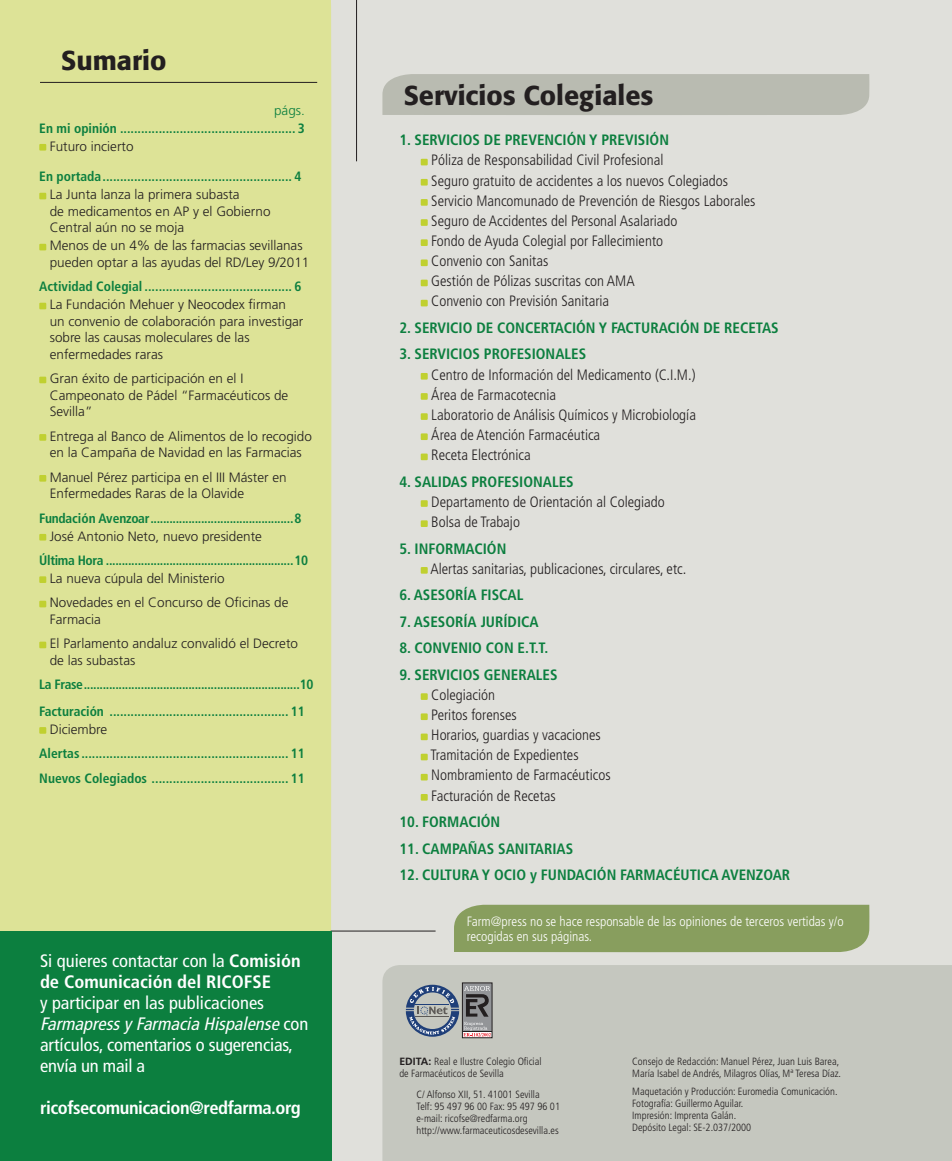
<style>
.page{position:relative;width:952px;height:1161px;background:#fff}
.page>*{position:absolute;margin:0;border:0;box-sizing:border-box;transform-origin:0 0}
.t1{font:500 27px "Formata";color:#231f20}
.t2{font:condensed 18px/21px "Frutiger";color:#fff}
.t3{font:700 condensed 18px/21px "Frutiger";color:#fff}
.t4{font:700 condensed 18px "Frutiger";letter-spacing:-.025em;color:#fff}
.t5{font:300 condensed 15px/20.1px "Frutiger";color:#231f20}
.t6{font:700 condensed 15px "Frutiger";color:#0c7f3f}
.t7{font:300 13.5px/16.5px "Frutiger";color:#231f20}
.t8{font:700 condensed 13.5px/26.5px "Frutiger";color:#0c7f3f}
.t9{font:700 condensed 13.5px "Frutiger";letter-spacing:-.025em;color:#0c7f3f}
.t10{font:300 condensed 13.5px/15px "Frutiger";color:#fff}
.t11{font:300 13.5px "Frutiger";color:#0c7f3f}
.t12{font:300 condensed 10.5px/12px "Frutiger";color:#231f20}
.s1{font-weight:400}
.s2{font-style:italic}
.s3{font-weight:700;font-stretch:normal}
</style>
<div class="page">
<div style="left:0;top:0;width:952px;height:1160px;background:#e0e0db"></div>
<div style="left:421px;top:159px;width:7px;height:6px;background:#c0d030"></div>
<div style="left:421px;top:179px;width:7px;height:6px;background:#c0d030"></div>
<div style="left:421px;top:199px;width:7px;height:7px;background:#c0d030"></div>
<div style="left:421px;top:219px;width:7px;height:7px;background:#c0d030"></div>
<div style="left:421px;top:239px;width:7px;height:7px;background:#c0d030"></div>
<div style="left:421px;top:259px;width:7px;height:7px;background:#c0d030"></div>
<div style="left:421px;top:279px;width:7px;height:7px;background:#c0d030"></div>
<div style="left:421px;top:300px;width:7px;height:6px;background:#c0d030"></div>
<div style="left:421px;top:373px;width:7px;height:6px;background:#c0d030"></div>
<div style="left:421px;top:393px;width:7px;height:6px;background:#c0d030"></div>
<div style="left:421px;top:413px;width:7px;height:7px;background:#c0d030"></div>
<div style="left:421px;top:433px;width:7px;height:7px;background:#c0d030"></div>
<div style="left:421px;top:453px;width:7px;height:7px;background:#c0d030"></div>
<div style="left:421px;top:500px;width:7px;height:6px;background:#c0d030"></div>
<div style="left:421px;top:520px;width:7px;height:7px;background:#c0d030"></div>
<div style="left:421px;top:567px;width:7px;height:6px;background:#c0d030"></div>
<div style="left:421px;top:693px;width:7px;height:6px;background:#c0d030"></div>
<div style="left:421px;top:713px;width:7px;height:6px;background:#c0d030"></div>
<div style="left:421px;top:733px;width:7px;height:7px;background:#c0d030"></div>
<div style="left:421px;top:753px;width:7px;height:7px;background:#c0d030"></div>
<div style="left:421px;top:773px;width:7px;height:7px;background:#c0d030"></div>
<div style="left:421px;top:793px;width:7px;height:7px;background:#c0d030"></div>
<div style="left:382px;top:74px;width:487px;height:41px;background:#b9bbb1"></div>
<div style="left:0;top:0;width:332px;height:1160px;background:#dde397"></div>
<hr style="left:40px;top:82px;width:277px;height:1px;background:#231f20">
<div style="left:39px;top:144px;width:7px;height:6px;background:#c0d030"></div>
<div style="left:39px;top:193px;width:7px;height:6px;background:#c0d030"></div>
<div style="left:39px;top:244px;width:7px;height:6px;background:#c0d030"></div>
<div style="left:39px;top:302px;width:7px;height:7px;background:#c0d030"></div>
<div style="left:39px;top:376px;width:7px;height:7px;background:#c0d030"></div>
<div style="left:39px;top:434px;width:7px;height:6px;background:#c0d030"></div>
<div style="left:39px;top:475px;width:7px;height:6px;background:#c0d030"></div>
<div style="left:39px;top:533px;width:7px;height:7px;background:#c0d030"></div>
<div style="left:39px;top:576px;width:7px;height:6px;background:#c0d030"></div>
<div style="left:39px;top:600px;width:7px;height:7px;background:#c0d030"></div>
<div style="left:39px;top:641px;width:7px;height:7px;background:#c0d030"></div>
<div style="left:39px;top:726px;width:7px;height:7px;background:#c0d030"></div>
<div style="left:454px;top:904px;width:415px;height:48px;background:#889e5e"></div>
<hr style="left:356px;top:0;width:1px;height:161px;background:#231f20">
<hr style="left:331px;top:930px;width:104px;height:1px;background:#231f20">
<div style="left:382px;top:965px;width:570px;height:195px;background:#c5c7bf"></div>
<svg style="left:406px;top:984px;width:85px;height:52px;background:#8a909a"></svg>
<div style="left:0;top:930px;width:331px;height:230px;background:#0c7f3f"></div>
<h1 class="t1" style="left:61px;top:44px;width:107px">Sumario</h1>
<p class="t11" style="left:274px;top:102px;width:32px">págs.</p>
<p class="t8" style="left:39px;top:115px;width:267px">En mi opinión .................................................. 3</p>
<p class="t7" style="left:50px;top:138px;width:85px">Futuro incierto</p>
<p class="t8" style="left:39px;top:163px;width:264px">En portada ...................................................... 4</p>
<p class="t7" style="left:50px;top:186px;width:222px">La Junta lanza la primera subasta<br>de medicamentos en AP y el Gobierno<br>Central aún no se moja</p>
<p class="t7" style="left:50px;top:237px;width:261px">Menos de un 4% de las farmacias sevillanas pueden optar a las ayudas del RD/Ley 9/2011</p>
<p class="t8" style="left:39px;top:273px;width:264px">Actividad Colegial .......................................... 6</p>
<p class="t7" style="left:50px;top:296px;width:255px">La Fundación Mehuer y Neocodex firman un convenio de colaboración para investigar sobre las causas moleculares de las enfermedades raras</p>
<p class="t7" style="left:50px;top:370px;width:240px">Gran éxito de participación en el I<br>Campeonato de Pádel “Farmacéuticos de<br>Sevilla”</p>
<p class="t7" style="left:50px;top:427px;width:264px">Entrega al Banco de Alimentos de lo recogido en la Campaña de Navidad en las Farmacias</p>
<p class="t7" style="left:50px;top:468px;width:238px">Manuel Pérez participa en el III Máster en<br>Enfermedades Raras de la Olavide</p>
<p class="t9" style="left:39px;top:509px;width:264px">Fundación Avenzoar.............................................8</p>
<p class="t7" style="left:50px;top:527px;width:214px">José Antonio Neto, nuevo presidente</p>
<p class="t9" style="left:39px;top:552px;width:270px">Última Hora ...........................................................10</p>
<p class="t7" style="left:50px;top:566px;width:240px;line-height:24.5px">La nueva cúpula del Ministerio<br>Novedades en el Concurso de Oficinas de</p>
<p class="t7" style="left:50px;top:606px;width:250px;line-height:24.5px">Farmacia<br>El Parlamento andaluz convalidó el Decreto</p>
<p class="t7" style="left:50px;top:651px;width:87px">de las subastas</p>
<p class="t8" style="left:39px;top:671px;width:276px">La Frase....................................................................10<br>Facturación ................................................... 11</p>
<p class="t7" style="left:50px;top:720px;width:59px">Diciembre</p>
<p class="t8" style="left:39px;top:741px;width:267px;line-height:24.5px">Alertas ........................................................... 11<br>Nuevos Colegiados ....................................... 11</p>
<p class="t3" style="left:40px;top:949px;width:262px"><span class="s1">Si quieres contactar con la</span> Comisión de Comunicación del RICOFSE</p>
<p class="t2" style="left:40px;top:992px;width:270px">y participar en las publicaciones<br><span class="s2">FarmapressyFarmacia Hispalense</span>c o n artículos, comentarios o sugerencias, envía un mail a</p>
<p class="t4" style="left:40px;top:1096px;width:262px">ricofsecomunicacion@redfarma.org</p>
<h1 class="t1" style="left:404px;top:79px;width:251px">Servicios Colegiales</h1>
<p class="t6" style="left:399px;top:131px;width:271px">1. SERVICIOS DE PREVENCIÓN Y PREVISIÓN</p>
<p class="t5" style="left:431px;top:150px;width:325px">Póliza de Responsabilidad Civil Profesional<br>Seguro gratuito de accidentes a los nuevos Colegiados Servicio Mancomunado de Prevención de Riesgos Laborales Seguro de Accidentes del Personal Asalariado<br>Fondo de Ayuda Colegial por Fallecimiento<br>Convenio con Sanitas<br>Gestión de Pólizas suscritas con AMA<br>Convenio con Previsión Sanitaria</p>
<p class="t6" style="left:399px;top:319px;width:381px">2. SERVICIO DE CONCERTACIÓN Y FACTURACIÓN DE RECETAS</p>
<p class="t6" style="left:399px;top:345px;width:188px">3. SERVICIOS PROFESIONALES</p>
<p class="t5" style="left:431px;top:364px;width:266px">Centro de Información del Medicamento (C.I.M.)<br>Área de Farmacotecnia<br>Laboratorio de Análisis Químicos y Microbiología Área de Atención Farmacéutica<br>Receta Electrónica</p>
<p class="t6" style="left:399px;top:472px;width:176px">4. SALIDAS PROFESIONALES</p>
<p class="t5" style="left:431px;top:491px;width:235px">Departamento de Orientación al Colegiado<br>Bolsa de Trabajo</p>
<p class="t6" style="left:399px;top:539px;width:108px">5. INFORMACIÓN</p>
<p class="t5" style="left:430px;top:558px;width:257px">Alertas sanitarias, publicaciones, circulares, etc.</p>
<p class="t6" style="left:399px;top:586px;width:125px">6. ASESORÍA FISCAL</p>
<p class="t6" style="left:399px;top:612px;width:141px">7. ASESORÍA JURÍDICA</p>
<p class="t6" style="left:399px;top:639px;width:150px">8. CONVENIO CON E.T.T.</p>
<p class="t6" style="left:399px;top:665px;width:160px">9. SERVICIOS GENERALES</p>
<p class="t5" style="left:430px;top:684px;width:182px">Colegiación<br>Peritos forenses<br>Horarios, guardias y vacaciones<br>Tramitación de Expedientes<br>Nombramiento de Farmacéuticos<br>Facturación de Recetas</p>
<p class="t6" style="left:399px;top:812px;width:102px">10. FORMACIÓN</p>
<p class="t6" style="left:399px;top:839px;width:175px">11. CAMPAÑAS SANITARIAS</p>
<p class="t6" style="left:399px;top:865px;width:392px">12. CULTURA Y OCIO y FUNDACIÓN FARMACÉUTICA AVENZOAR</p>
<p class="t10" style="left:467px;top:913px;width:378px">Farm@press no se hace responsable de las opiniones de terceros vertidas y/o recogidas en sus páginas.</p>
<p class="t12" style="left:399px;top:1055px;width:144px"><span class="s3">EDitA:</span> Real e Ilustre Colegio Oficial de Farmacéuticos de Sevilla</p>
<p class="t12" style="left:416px;top:1087px;width:145px">C/ Alfonso XII, 51. 41001 Sevilla<br>Telf: 95 497 96 00 Fax: 95 497 96 01 e-mail: ricofse@redfarma.org http://www.farmaceuticosdesevilla.es</p>
<p class="t12" style="left:632px;top:1055px;width:210px">Consejo de Redacción: Manuel Pérez, Juan Luis Barea,<br>María Isabel de Andrés, Milagros Olías, Mª Teresa Díaz.</p>
<p class="t12" style="left:632px;top:1085px;width:207px">Maquetación y Producción: Euromedia Comunicación.<br>Fotografía: Guillermo Aguilar.<br>Impresión: Imprenta Galán.<br>Depósito Legal: SE-2.037/2000</p>
</div>
